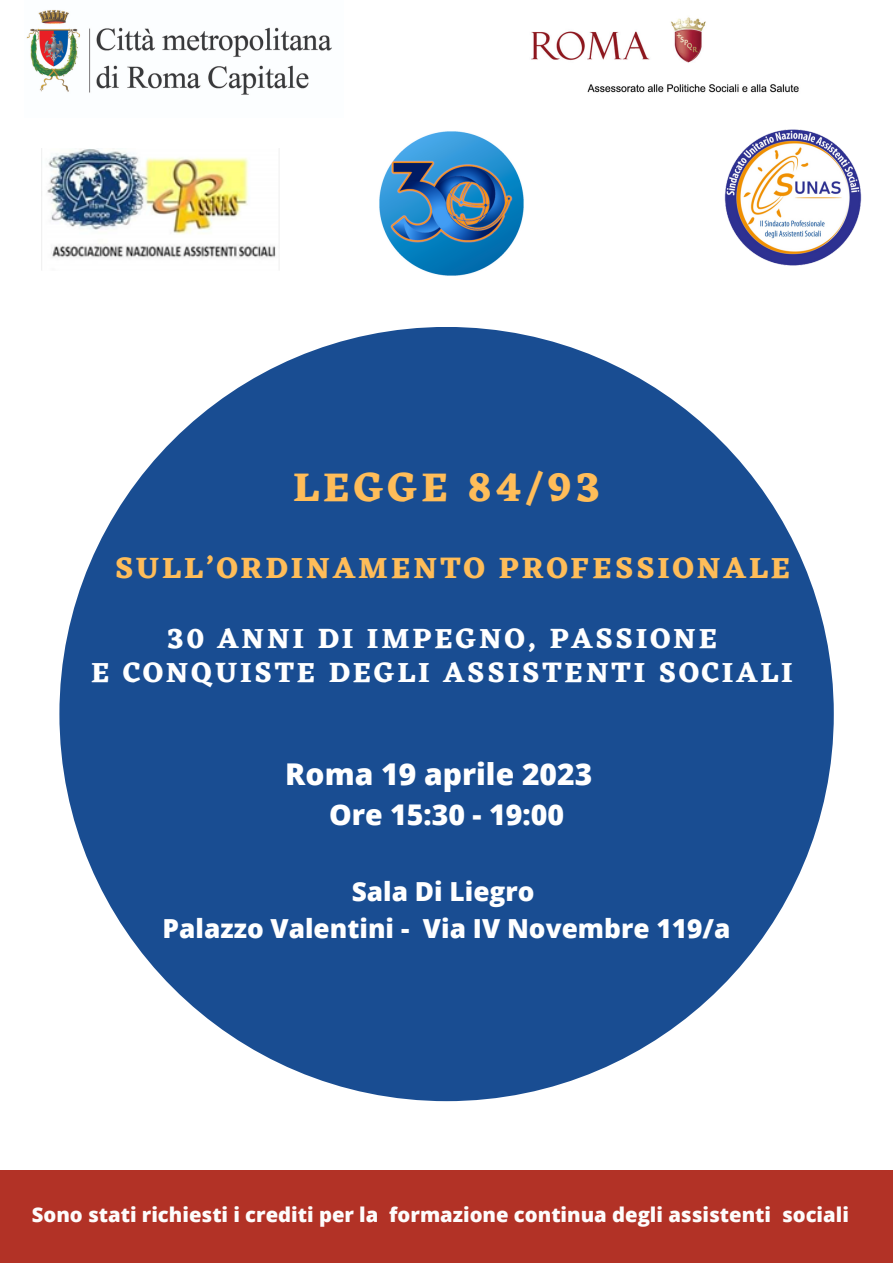
<style>
.page{position:relative;width:893px;height:1263px;background:#fff}
.page>*{position:absolute;margin:0;border:0;box-sizing:border-box;transform-origin:0 0}
.t1{font:700 41.7px "Eczar";letter-spacing:.1em;color:#ffbd59}
.t2{font:700 30.38px "Eczar";letter-spacing:.1em;color:#ffbd59}
.t3{font:800 30px "Open Sans";color:#fff}
.t4{font:700 28.8px/33.6px "Eczar";letter-spacing:.1em;color:#fff;text-align:center}
.t5{font:800 28.5px "Open Sans";color:#fff}
.t6{font:800 26.25px/36.6px "Open Sans";color:#fff;text-align:center}
.t7{font:800 20.25px "Open Sans";color:#fdfcfc}
</style>
<div class="page">
<div style="left:59px;top:327px;width:775px;height:774px;background:#194d92;border-radius:50%"></div>
<div style="left:0;top:1171px;width:893px;height:92px;background:#b23226"></div>
<img style="left:47px;top:149px;width:233px;height:110px">
<img style="left:26px;top:10px;width:306px;height:85px">
<img style="left:531px;top:17px;width:268px;height:76px">
<img style="left:371px;top:117px;width:160px;height:161px;border-radius:50%">
<img style="left:724px;top:129px;width:138px;height:137px">
<h1 class="t1" style="left:293px;top:462px;width:308px">LEGGE 84/93</h1>
<h2 class="t2" style="left:115px;top:550px;width:677px">SULL’ORDINAMENTO PROFESSIONALE</h2>
<h3 class="t4" style="left:91px;top:622px;width:703px">30 ANNI DI IMPEGNO, PASSIONE<br>E CONQUISTE DEGLI ASSISTENTI SOCIALI</h3>
<h3 class="t3" style="left:285px;top:753px;width:308px">Roma 19 aprile 2023</h3>
<h3 class="t5" style="left:329px;top:794px;width:236px">Ore 15:30 - 19:00</h3>
<p class="t6" style="left:163px;top:872px;width:569px">Sala Di Liegro<br>Palazzo Valentini - Via IV Novembre 119/a</p>
<p class="t7" style="left:32px;top:1200px;width:818px">Sono stati richiesti i crediti per la formazione continua degli assistenti sociali</p>
</div>
